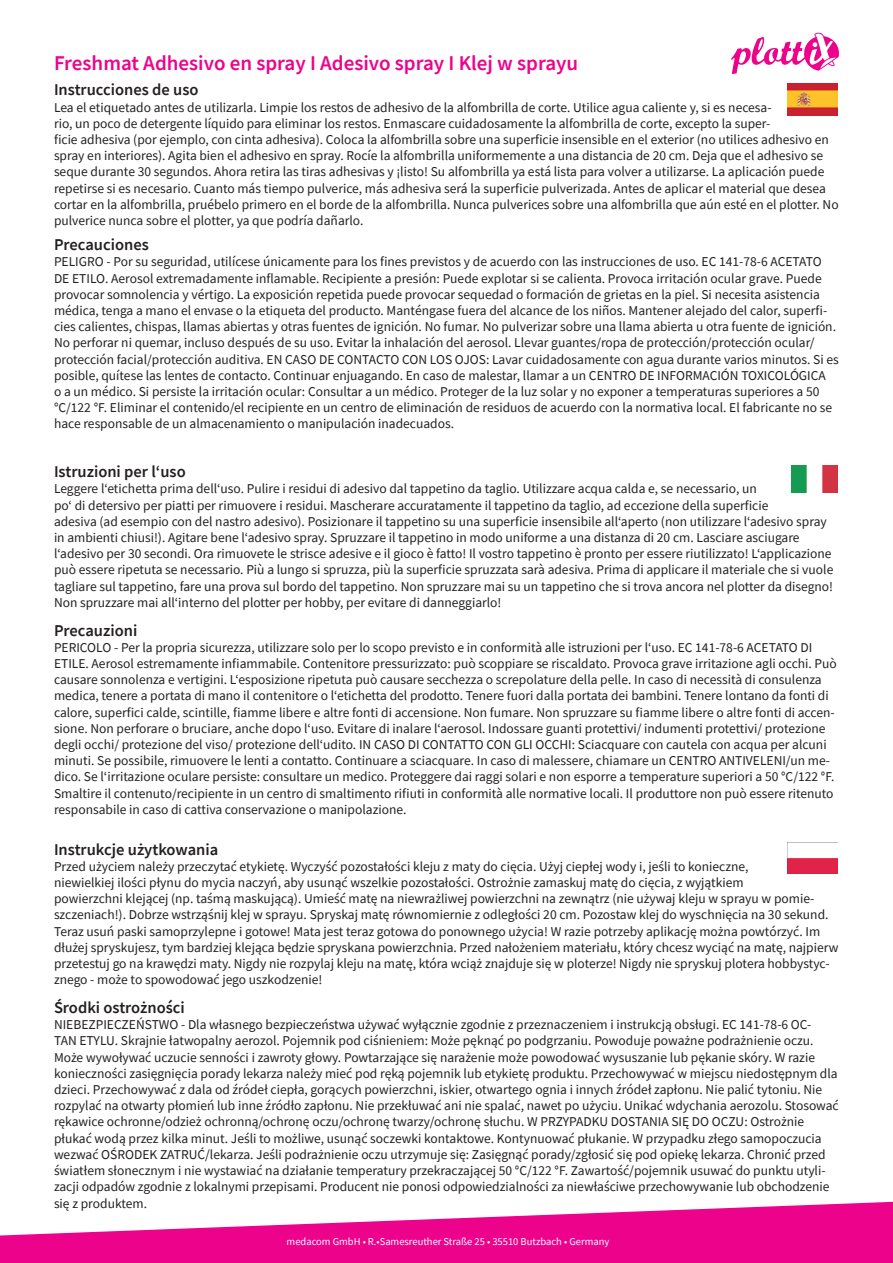
<style>
.page{position:relative;width:893px;height:1263px;background:#fff}
.page>*{position:absolute;margin:0;border:0;box-sizing:border-box;transform-origin:0 0}
.t1{font:600 21px "Source Sans Pro";color:#ed028c}
.t2{font:600 16.5px "Source Sans Pro";color:#231f20}
.t3{font:13.5px/16.2px "Source Sans Pro";color:#231f20}
.t4{font:10.5px "Source Sans Pro";color:#fff}
</style>
<div class="page">
<svg style="left:0;top:1201px;width:893px;height:62px;fill:#ed028c"></svg>
<svg style="left:731px;top:33px;width:108px;height:41px"></svg>
<img style="left:792px;top:466px;width:45px;height:26px">
<img style="left:788px;top:83px;width:49px;height:32px">
<img style="left:788px;top:858px;width:49px;height:15px">
<h1 class="t1" style="left:54px;top:49px;width:526px">Freshmat Adhesivo en spray I Adesivo spray I Klej w sprayu</h1>
<p class="t2" style="left:54px;top:79px;width:146px">Instrucciones de uso</p>
<p class="t3" style="left:54px;top:99px;width:786px">Lea el etiquetado antes de utilizarla. Limpie los restos de adhesivo de la alfombrilla de corte. Utilice agua caliente y, si es necesa-<br>rio, un poco de detergente líquido para eliminar los restos. Enmascare cuidadosamente la alfombrilla de corte, excepto la super-<br>ficie adhesiva (por ejemplo, con cinta adhesiva). Coloca la alfombrilla sobre una superficie insensible en el exterior (no utilices adhesivo en spray en interiores). Agita bien el adhesivo en spray. Rocíe la alfombrilla uniformemente a una distancia de 20 cm. Deja que el adhesivo se seque durante 30 segundos. Ahora retira las tiras adhesivas y ¡listo! Su alfombrilla ya está lista para volver a utilizarse. La aplicación puede repetirse si es necesario. Cuanto más tiempo pulverice, más adhesiva será la superficie pulverizada. Antes de aplicar el material que desea cortar en la alfombrilla, pruébelo primero en el borde de la alfombrilla. Nunca pulverices sobre una alfombrilla que aún esté en el plotter. No pulverice nunca sobre el plotter, ya que podría dañarlo.</p>
<p class="t2" style="left:54px;top:234px;width:96px">Precauciones</p>
<p class="t3" style="left:54px;top:254px;width:786px">PELIGRO - Por su seguridad, utilícese únicamente para los fines previstos y de acuerdo con las instrucciones de uso. EC 141-78-6 ACETATO DE ETILO. Aerosol extremadamente inflamable. Recipiente a presión: Puede explotar si se calienta. Provoca irritación ocular grave. Puede provocar somnolencia y vértigo. La exposición repetida puede provocar sequedad o formación de grietas en la piel. Si necesita asistencia médica, tenga a mano el envase o la etiqueta del producto. Manténgase fuera del alcance de los niños. Mantener alejado del calor, superfi&shy;cies calientes, chispas, llamas abiertas y otras fuentes de ignición. No fumar. No pulverizar sobre una llama abierta u otra fuente de ignición.<br>No perforar ni quemar, incluso después de su uso. Evitar la inhalación del aerosol. Llevar guantes/ropa de protección/protección ocular/ protección facial/protección auditiva. EN CASO DE CONTACTO CON LOS OJOS: Lavar cuidadosamente con agua durante varios minutos. Si es posible, quítese las lentes de contacto. Continuar enjuagando. En caso de malestar, llamar a un CENTRO DE INFORMACIÓN TOXICOLÓGICA<br>o a un médico. Si persiste la irritación ocular: Consultar a un médico. Proteger de la luz solar y no exponer a temperaturas superiores a 50 °C/122 °F. Eliminar el contenido/el recipiente en un centro de eliminación de residuos de acuerdo con la normativa local. El fabricante no se hace responsable de un almacenamiento o manipulación inadecuados.</p>
<p class="t2" style="left:54px;top:461px;width:133px">Istruzioni per l‘uso</p>
<p class="t3" style="left:54px;top:481px;width:781px">Leggere l‘etichetta prima dell‘uso. Pulire i residui di adesivo dal tappetino da taglio. Utilizzare acqua calda e, se necessario, un<br>po‘ di detersivo per piatti per rimuovere i residui. Mascherare accuratamente il tappetino da taglio, ad eccezione della superficie<br>adesiva (ad esempio con del nastro adesivo). Posizionare il tappetino su una superficie insensibile all‘aperto (non utilizzare l‘adesivo spray in ambienti chiusi!). Agitare bene l‘adesivo spray. Spruzzare il tappetino in modo uniforme a una distanza di 20 cm. Lasciare asciugare l‘adesivo per 30 secondi. Ora rimuovete le strisce adesive e il gioco è fatto! Il vostro tappetino è pronto per essere riutilizzato! L‘applicazione può essere ripetuta se necessario. Più a lungo si spruzza, più la superficie spruzzata sarà adesiva. Prima di applicare il materiale che si vuole tagliare sul tappetino, fare una prova sul bordo del tappetino. Non spruzzare mai su un tappetino che si trova ancora nel plotter da disegno!<br>Non spruzzare mai all‘interno del plotter per hobby, per evitare di danneggiarlo!</p>
<p class="t2" style="left:54px;top:619px;width:85px">Precauzioni</p>
<p class="t3" style="left:54px;top:639px;width:784px">PERICOLO - Per la propria sicurezza, utilizzare solo per lo scopo previsto e in conformità alle istruzioni per l‘uso. EC 141-78-6 ACETATO DI ETILE. Aerosol estremamente infiammabile. Contenitore pressurizzato: può scoppiare se riscaldato. Provoca grave irritazione agli occhi. Può causare sonnolenza e vertigini. L‘esposizione ripetuta può causare secchezza o screpolature della pelle. In caso di necessità di consulenza medica, tenere a portata di mano il contenitore o l‘etichetta del prodotto. Tenere fuori dalla portata dei bambini. Tenere lontano da fonti di calore, superfici calde, scintille, fiamme libere e altre fonti di accensione. Non fumare. Non spruzzare su fiamme libere o altre fonti di accen&shy;sione. Non perforare o bruciare, anche dopo l‘uso. Evitare di inalare l‘aerosol. Indossare guanti protettivi/ indumenti protettivi/ protezione degli occhi/ protezione del viso/ protezione dell‘udito. IN CASO DI CONTATTO CON GLI OCCHI: Sciacquare con cautela con acqua per alcuni minuti. Se possibile, rimuovere le lenti a contatto. Continuare a sciacquare. In caso di malessere, chiamare un CENTRO ANTIVELENI/un me&shy;dico. Se l‘irritazione oculare persiste: consultare un medico. Proteggere dai raggi solari e non esporre a temperature superiori a 50 °C/122 °F.<br>Smaltire il contenuto/recipiente in un centro di smaltimento rifiuti in conformità alle normative locali. Il produttore non può essere ritenuto responsabile in caso di cattiva conservazione o manipolazione.</p>
<p class="t2" style="left:54px;top:838px;width:166px">Instrukcje użytkowania</p>
<p class="t3" style="left:54px;top:858px;width:786px">Przed użyciem należy przeczytać etykietę. Wyczyść pozostałości kleju z maty do cięcia. Użyj ciepłej wody i, jeśli to konieczne,<br>niewielkiej ilości płynu do mycia naczyń, aby usunąć wszelkie pozostałości. Ostrożnie zamaskuj matę do cięcia, z wyjątkiem<br>powierzchni klejącej (np. taśmą maskującą). Umieść matę na niewrażliwej powierzchni na zewnątrz (nie używaj kleju w sprayu w pomie&shy;szczeniach!). Dobrze wstrząśnij klej w sprayu. Spryskaj matę równomiernie z odległości 20 cm. Pozostaw klej do wyschnięcia na 30 sekund.<br>Teraz usuń paski samoprzylepne i gotowe! Mata jest teraz gotowa do ponownego użycia! W razie potrzeby aplikację można powtórzyć. Im dłużej spryskujesz, tym bardziej klejąca będzie spryskana powierzchnia. Przed nałożeniem materiału, który chcesz wyciąć na matę, najpierw przetestuj go na krawędzi maty. Nigdy nie rozpylaj kleju na matę, która wciąż znajduje się w ploterze! Nigdy nie spryskuj plotera hobbystyc&shy;znego - może to spowodować jego uszkodzenie!</p>
<p class="t2" style="left:54px;top:997px;width:132px">Środki ostrożności</p>
<p class="t3" style="left:54px;top:1016px;width:786px">NIEBEZPIECZEŃSTWO - Dla własnego bezpieczeństwa używać wyłącznie zgodnie z przeznaczeniem i instrukcją obsługi. EC 141-78-6 OC-<br>TAN ETYLU. Skrajnie łatwopalny aerozol. Pojemnik pod ciśnieniem: Może pęknąć po podgrzaniu. Powoduje poważne podrażnienie oczu.<br>Może wywoływać uczucie senności i zawroty głowy. Powtarzające się narażenie może powodować wysuszanie lub pękanie skóry. W razie konieczności zasięgnięcia porady lekarza należy mieć pod ręką pojemnik lub etykietę produktu. Przechowywać w miejscu niedostępnym dla dzieci. Przechowywać z dala od źródeł ciepła, gorących powierzchni, iskier, otwartego ognia i innych źródeł zapłonu. Nie palić tytoniu. Nie rozpylać na otwarty płomień lub inne źródło zapłonu. Nie przekłuwać ani nie spalać, nawet po użyciu. Unikać wdychania aerozolu. Stosować rękawice ochronne/odzież ochronną/ochronę oczu/ochronę twarzy/ochronę słuchu. W PRZYPADKU DOSTANIA SIĘ DO OCZU: Ostrożnie płukać wodą przez kilka minut. Jeśli to możliwe, usunąć soczewki kontaktowe. Kontynuować płukanie. W przypadku złego samopoczucia wezwać OŚRODEK ZATRUĆ/lekarza. Jeśli podrażnienie oczu utrzymuje się: Zasięgnąć porady/zgłosić się pod opiekę lekarza. Chronić przed światłem słonecznym i nie wystawiać na działanie temperatury przekraczającej 50 °C/122 °F. Zawartość/pojemnik usuwać do punktu utyli&shy;zacji odpadów zgodnie z lokalnymi przepisami. Producent nie ponosi odpowiedzialności za niewłaściwe przechowywanie lub obchodzenie się z produktem.</p>
<p class="t4" style="left:287px;top:1234px;width:324px">medacom GmbH • R.•Samesreuther Straße 25 • 35510 Butzbach • Germany</p>
</div>
